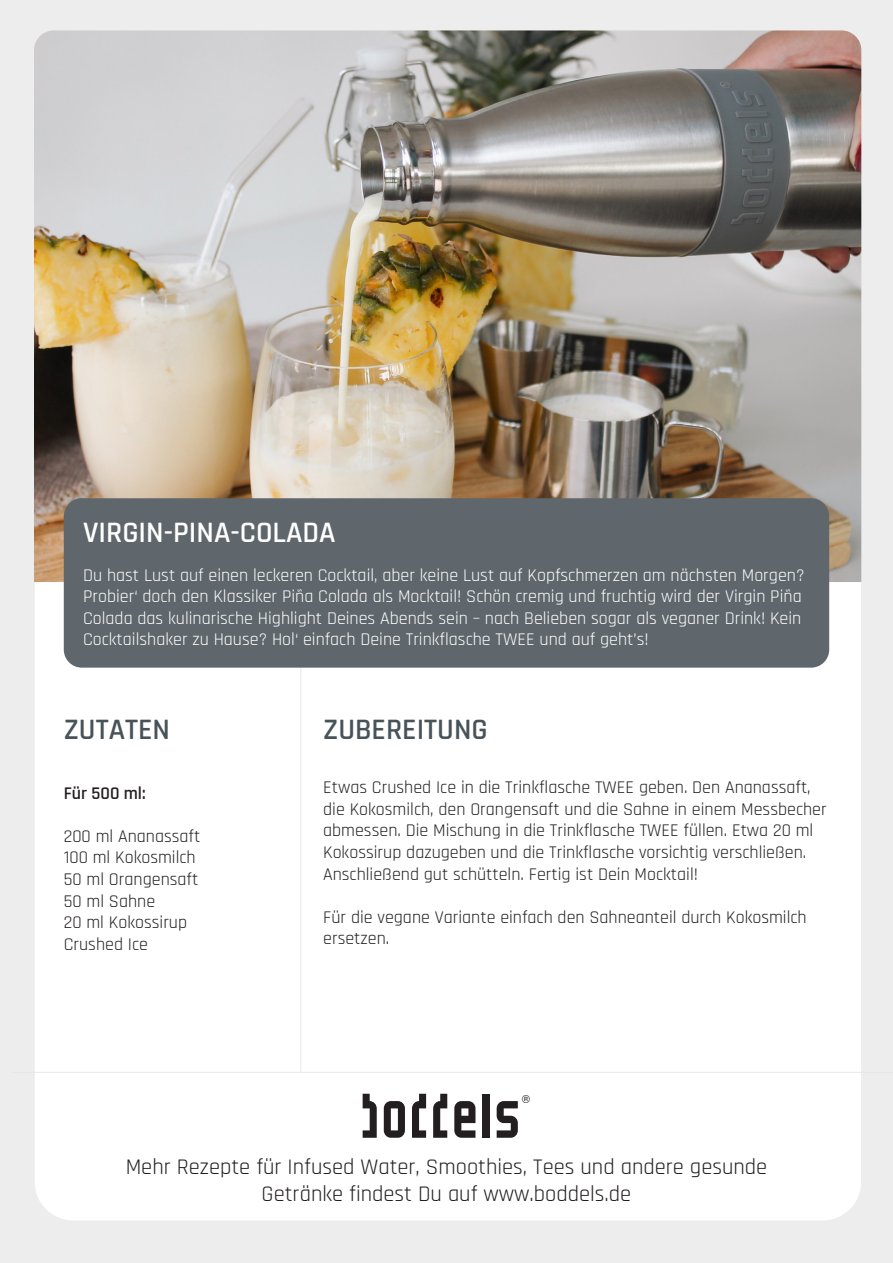
<style>
.page{position:relative;width:893px;height:1263px;background:#ededed}
.page>*{position:absolute;margin:0;border:0;box-sizing:border-box;transform-origin:0 0}
.t1{font:600 30px "Rajdhani";color:#485359}
.t2{font:600 30px "Rajdhani";color:#fff}
.t3{font:22.5px/27px "Rajdhani";color:#231f20;text-align:center}
.t4{font:18px/21.6px "Rajdhani";color:#231f20}
.t5{font:18px/21.6px "Rajdhani";color:#fff}
.t6{font:600 18px "Rajdhani";color:#231f20}
.t7{font:10.95px "Helvetica";color:#231f20;scale:.96 1}
</style>
<div class="page">
<div style="left:35px;top:476px;width:826px;height:744px;background:#fff;border-radius:38px"></div>
<img style="left:34px;top:30px;width:827px;height:552px">
<div style="left:483px;top:1094px;width:7px;height:44px;background:#231f20"></div>
<svg style="left:412px;top:1094px;width:14px;height:44px"></svg>
<svg style="left:433px;top:1094px;width:14px;height:44px"></svg>
<svg style="left:454px;top:1101px;width:21px;height:37px"></svg>
<svg style="left:363px;top:1094px;width:14px;height:44px"></svg>
<svg style="left:497px;top:1101px;width:21px;height:37px"></svg>
<svg style="left:384px;top:1101px;width:21px;height:37px"></svg>
<hr style="left:300px;top:665px;width:1px;height:408px;background:#e8e9e7">
<hr style="left:12px;top:1072px;width:881px;height:1px;background:#e8e9e7">
<div style="left:64px;top:498px;width:765px;height:170px;background:#5f676c;border-radius:18px"></div>
<p class="t2" style="left:83px;top:515px;width:254px">VIRGIN-PINA-COLADA</p>
<p class="t5" style="left:83px;top:565px;width:723px">Du hast Lust auf einen leckeren Cocktail, aber keine Lust auf Kopfschmerzen am nächsten Morgen?<br>Probier‘ doch den Klassiker Piña Colada als Mocktail! Schön cremig und fruchtig wird der Virgin Piña Colada das kulinarische Highlight Deines Abends sein – nach Belieben sogar als veganer Drink! Kein Cocktailshaker zu Hause? Hol‘ einfach Deine Trinkflasche TWEE und auf geht’s!</p>
<p class="t1" style="left:64px;top:712px;width:108px">ZUTATEN</p>
<p class="t6" style="left:64px;top:782px;width:83px">Für 500 ml:</p>
<p class="t4" style="left:64px;top:826px;width:138px">200 ml Ananassaft</p>
<p class="t4" style="left:64px;top:847px;width:133px">100 ml Kokosmilch</p>
<p class="t4" style="left:64px;top:869px;width:136px">50 ml Orangensaft</p>
<p class="t4" style="left:64px;top:890px;width:93px">50 ml Sahne</p>
<p class="t4" style="left:64px;top:912px;width:125px">20 ml Kokossirup</p>
<p class="t4" style="left:64px;top:934px;width:86px">Crushed Ice</p>
<p class="t1" style="left:323px;top:712px;width:166px">ZUBEREITUNG</p>
<p class="t4" style="left:323px;top:777px;width:505px">Etwas Crushed Ice in die Trinkflasche TWEE geben. Den Ananassaft, die Kokosmilch, den Orangensaft und die Sahne in einem Messbecher abmessen. Die Mischung in die Trinkflasche TWEE füllen. Etwa 20 ml Kokossirup dazugeben und die Trinkflasche vorsichtig verschließen.<br>Anschließend gut schütteln. Fertig ist Dein Mocktail!</p>
<p class="t4" style="left:323px;top:907px;width:485px">Für die vegane Variante einfach den Sahneanteil durch Kokosmilch ersetzen.</p>
<p class="t7" style="left:522px;top:1090px;width:10px">®</p>
<p class="t3" style="left:126px;top:1154px;width:643px">Mehr Rezepte für Infused Water, Smoothies, Tees und andere gesunde<br>Getränke findest Du auf www.boddels.de</p>
</div>
